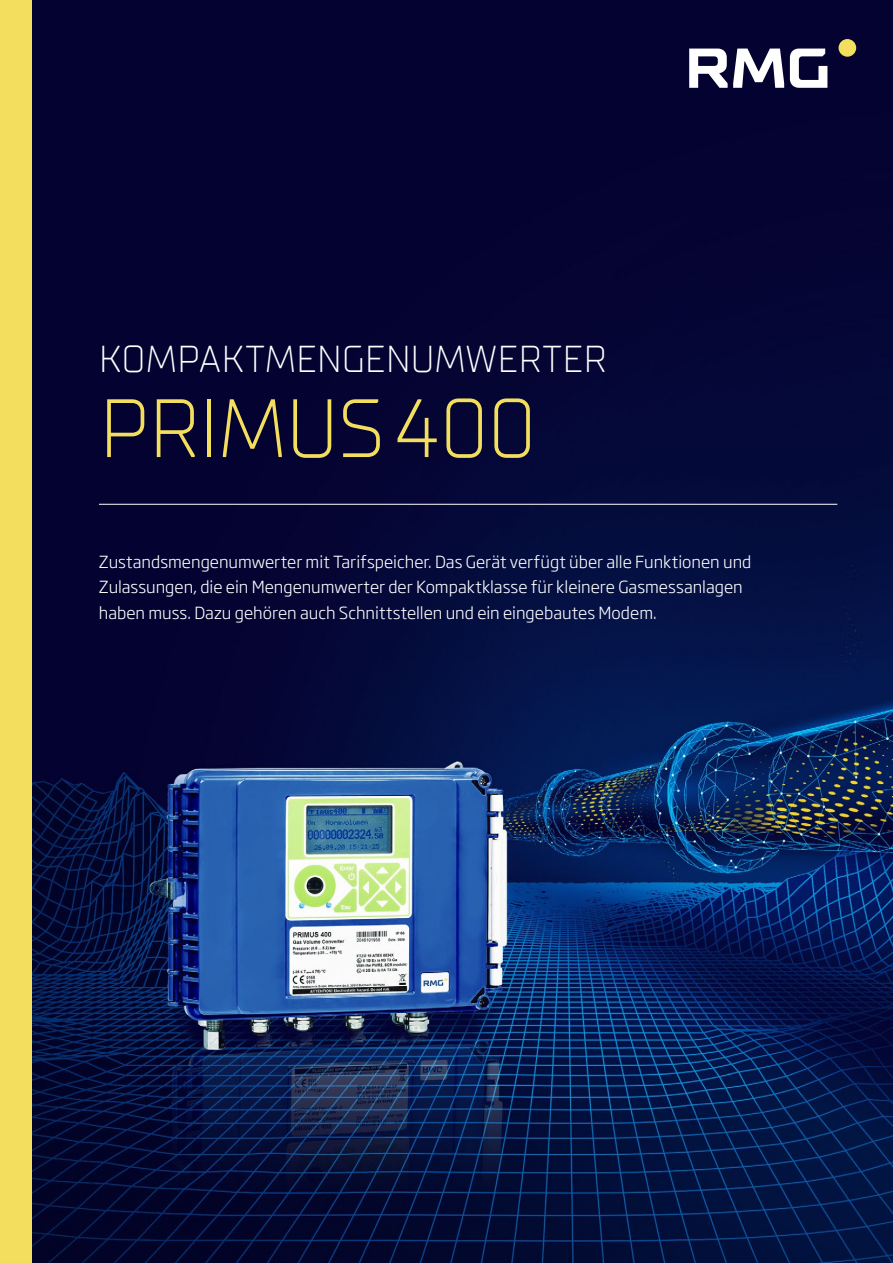
<style>
.page{position:relative;width:893px;height:1263px;background:#fff}
.page>*{position:absolute;margin:0;border:0;box-sizing:border-box;transform-origin:0 0}
.t1{font:300 82.5px "TT Supermolot Neue";letter-spacing:-.015em;color:#f3de5d}
.t2{font:300 37.5px "TT Supermolot Neue";letter-spacing:.005em;color:#fff}
.t3{font:300 16.5px/25.5px "Soho Gothic Std";color:#fff}
</style>
<div class="page">
<img style="left:32px;top:0;width:861px;height:1263px">
<div style="left:0;top:0;width:32px;height:1263px;background:#f3de5d"></div>
<svg style="left:689px;top:49px;width:95px;height:39px"></svg>
<svg style="left:790px;top:49px;width:37px;height:39px"></svg>
<div style="left:838px;top:39px;width:18px;height:18px;background:#f3de5d;border-radius:50%"></div>
<hr style="left:99px;top:504px;width:738px;height:1px;background:#fff">
<h2 class="t2" style="left:99px;top:337px;width:510px">KOMPAKTMENGENUMWERTER</h2>
<h1 class="t1" style="left:99px;top:381px;width:439px">PRIMUS400</h1>
<p class="t3" style="left:99px;top:549px;width:654px">Zustandsmengenumwerter mit Tarifspeicher. Das Gerät verfügt über alle Funktionen und<br>Zulassungen, die ein Mengenumwerter der Kompaktklasse für kleinere Gasmessanlagen haben muss. Dazu gehören auch Schnittstellen und ein eingebautes Modem.</p>
</div>
